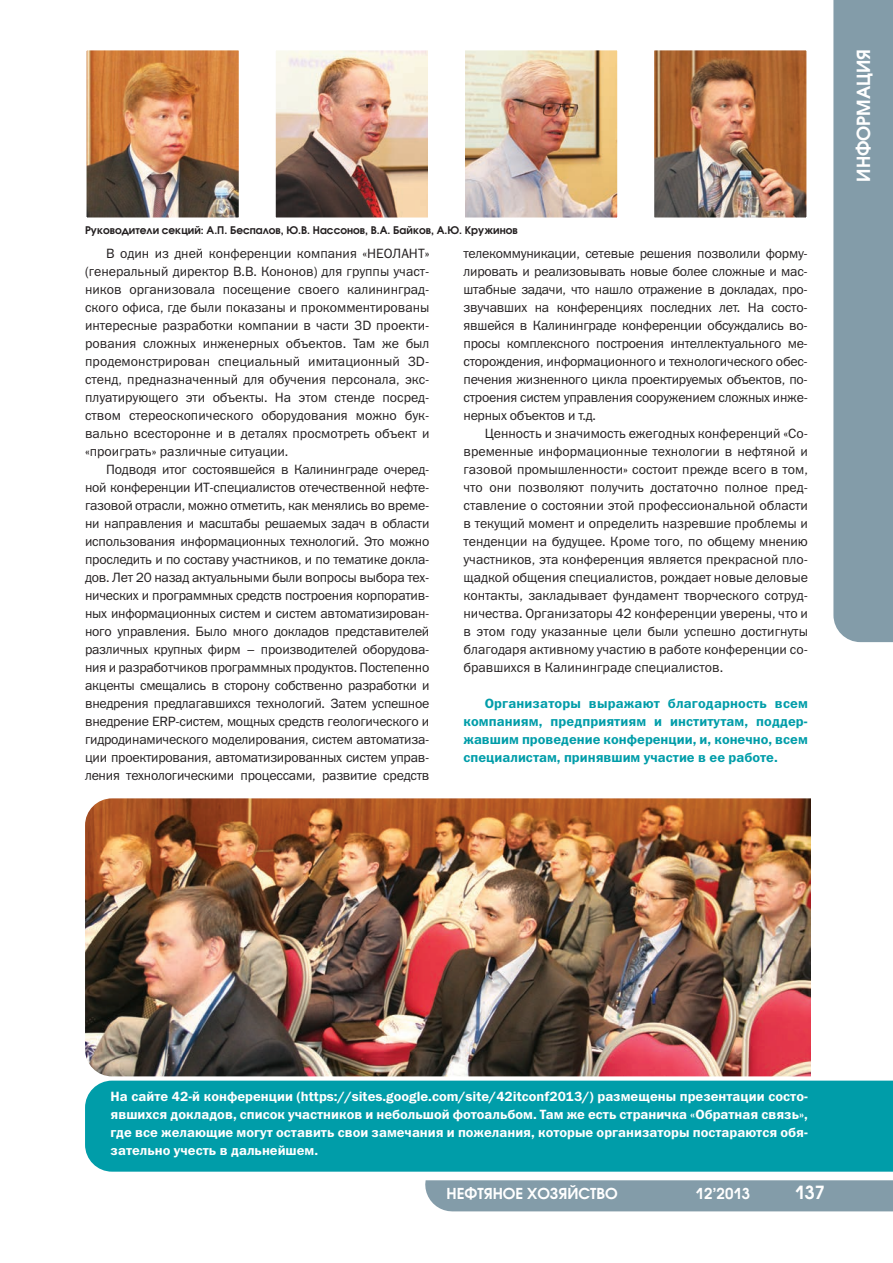
<style>
.page{position:relative;width:893px;height:1263px;background:#fff}
.page>*{position:absolute;margin:0;border:0;box-sizing:border-box;transform-origin:0 0}
.t1{font:600 18px "Avant Garde Gothic C";color:#fff}
.t2{font:600 15px "Avant Garde Gothic C";color:#fff}
.t3{font:13.5px/18px "Franklin Gothic Book C";letter-spacing:-.01em;color:#231f20;text-align:justify}
.t4{font:13.5px/18px "Franklin Gothic Demi C";color:#fff;text-align:justify}
.t5{font:13.5px/18px "Franklin Gothic Demi C";color:#009da9;text-align:justify}
.t6{font:600 10.5px "Avant Garde Gothic C";color:#231f20}
</style>
<div class="page">
<img style="left:88px;top:52px;width:149px;height:164px">
<div style="left:85px;top:49px;width:155px;height:170px;border:2px solid #fff"></div>
<div style="left:85px;top:1080px;width:808px;height:92px;background:#009da9"></div>
<div style="left:425px;top:1180px;width:468px;height:31px;background:#839ca9"></div>
<div style="left:833px;top:0;width:60px;height:642px;background:#839ca9"></div>
<img style="left:466px;top:52px;width:150px;height:164px">
<div style="left:463px;top:49px;width:156px;height:170px;border:2px solid #fff"></div>
<img style="left:656px;top:52px;width:149px;height:164px">
<div style="left:653px;top:49px;width:155px;height:170px;border:2px solid #fff"></div>
<img style="left:85px;top:798px;width:725px;height:278px">
<img style="left:277px;top:52px;width:149px;height:164px">
<div style="left:274px;top:49px;width:155px;height:170px;border:2px solid #fff"></div>
<p class="t6" style="left:85px;top:225px;width:434px">Руководители секций: А.П. Беспалов, Ю.В. Нассонов, В.А. Байков, А.Ю. Кружинов</p>
<p class="t3" style="left:85px;top:245px;width:346px;text-indent:21px">В один из дней конференции компания «НЕОЛАНТ» (генеральный директор В.В. Кононов) для группы участ&shy;ников организовала посещение своего калининград&shy;ского офиса, где были показаны и прокомментированы интересные разработки компании в части 3D проекти&shy;рования сложных инженерных объектов. Там же был продемонстрирован специальный имитационный 3D&shy;стенд, предназначенный для обучения персонала, экс&shy;плуатирующего эти объекты. На этом стенде посред&shy;ством стереоскопического оборудования можно бук&shy;вально всесторонне и в деталях просмотреть объект и «проиграть» различные ситуации.</p>
<p class="t3" style="left:85px;top:461px;width:346px;text-indent:21px">Подводя итог состоявшейся в Калининграде очеред&shy;ной конференции ИТ-специалистов отечественной нефте&shy;газовой отрасли, можно отметить, как менялись во време&shy;ни направления и масштабы решаемых задач в области использования информационных технологий. Это можно проследить и по составу участников, и по тематике докла&shy;дов. Лет 20 назад актуальными были вопросы выбора тех&shy;нических и программных средств построения корпоратив&shy;ных информационных систем и систем автоматизирован&shy;ного управления. Было много докладов представителей различных крупных фирм – производителей оборудова&shy;ния и разработчиков программных продуктов. Постепенно акценты смещались в сторону собственно разработки и внедрения предлагавшихся технологий. Затем успешное внедрение ERP-систем, мощных средств геологического и гидродинамического моделирования, систем автоматиза&shy;ции проектирования, автоматизированных систем управ&shy;ления технологическими процессами, развитие средств</p>
<p class="t3" style="left:463px;top:245px;width:346px">телекоммуникации, сетевые решения позволили форму&shy;лировать и реализовывать новые более сложные и мас&shy;штабные задачи, что нашло отражение в докладах, про&shy;звучавших на конференциях последних лет. На состо&shy;явшейся в Калининграде конференции обсуждались во&shy;просы комплексного построения интеллектуального ме&shy;сторождения, информационного и технологического обес&shy;печения жизненного цикла проектируемых объектов, по&shy;строения систем управления сооружением сложных инже&shy;нерных объектов и т.д.</p>
<p class="t3" style="left:463px;top:425px;width:346px;text-indent:21px">Ценность и значимость ежегодных конференций «Со&shy;временные информационные технологии в нефтяной и газовой промышленности» состоит прежде всего в том, что они позволяют получить достаточно полное пред&shy;ставление о состоянии этой профессиональной области в текущий момент и определить назревшие проблемы и тенденции на будущее. Кроме того, по общему мнению участников, эта конференция является прекрасной пло&shy;щадкой общения специалистов, рождает новые деловые контакты, закладывает фундамент творческого сотруд&shy;ничества. Организаторы 42 конференции уверены, что и в этом году указанные цели были успешно достигнуты благодаря активному участию в работе конференции со&shy;бравшихся в Калининграде специалистов.</p>
<p class="t5" style="left:463px;top:694px;width:346px;text-indent:21px">Организаторы выражают благодарность всем компаниям, предприятиям и институтам, поддер&shy;жавшим проведение конференции, и, конечно, всем специалистам, принявшим участие в ее работе.</p>
<h1 class="t1" style="left:853px;top:182px;width:134px;rotate:-90deg">ИНФОРМАЦИЯ</h1>
<p class="t4" style="left:111px;top:1088px;width:699px">На сайте 42-й конференции (https://sites.google.com/site/42itconf2013/) размещены презентации состо&shy;явшихся докладов, список участников и небольшой фотоальбом. Там же есть страничка «Обратная связь», где все желающие могут оставить свои замечания и пожелания, которые организаторы постараются обя&shy;зательно учесть в дальнейшем.</p>
<p class="t2" style="left:446px;top:1185px;width:173px">НЕФТЯНОЕ ХОЗЯЙСТВО</p>
<p class="t2" style="left:696px;top:1185px;width:56px">12’2013</p>
<h1 class="t1" style="left:795px;top:1182px;width:32px">137</h1>
</div>
